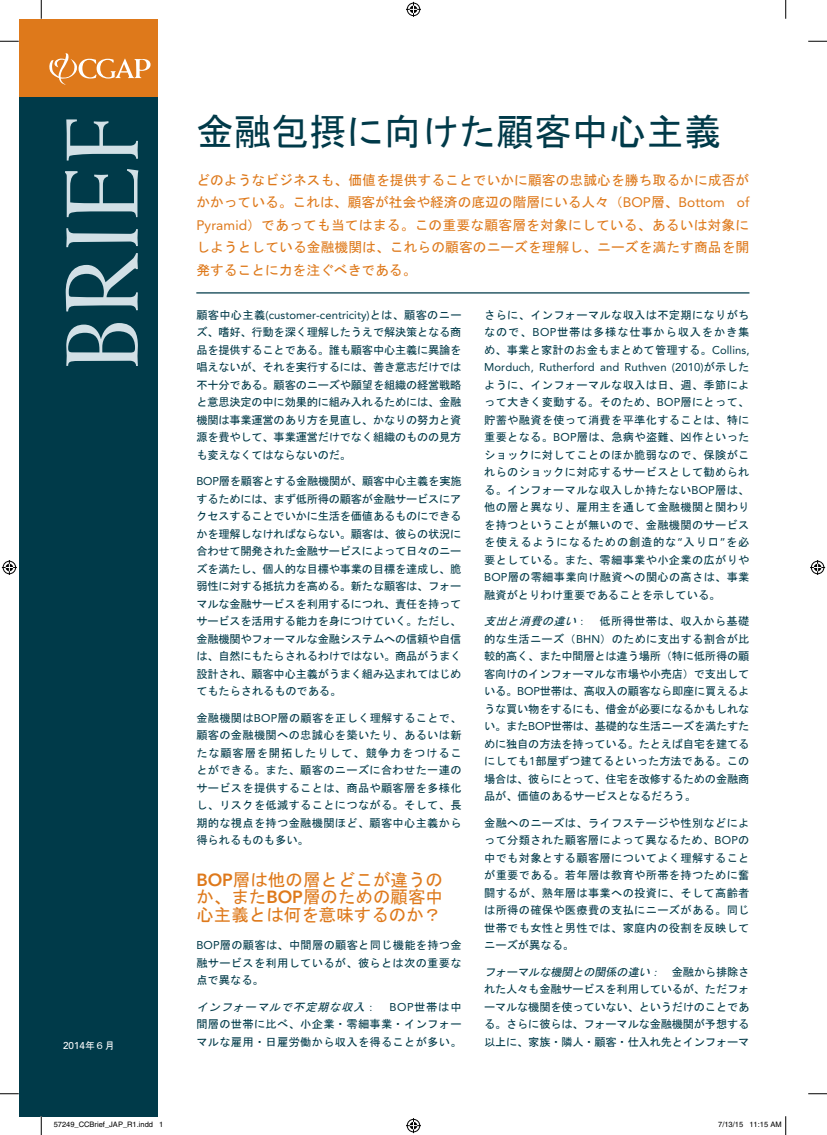
<style>
.page{position:relative;width:827px;height:1135px;background:#fff}
.page>*{position:absolute;margin:0;border:0;box-sizing:border-box;transform-origin:0 0}
.t1{font:102.5px "Weiss";color:#d2e0e6}
.headine{font:37.5px "MS Gothic";color:#003a49}
.subhead_1{font:17.5px/17.5px "MS Gothic";color:#de791b;text-align:justify}
.INTRO{font:13.75px/22.5px "MS Gothic";letter-spacing:.005em;color:#de791b;text-align:justify}
.body_text{font:11.25px/17.5px "MS Gothic";color:#003a49;text-align:justify}
.t2{font:500 9.88px "Avenir";color:#fff}
.t3{font:7.5px "Helvetica";color:#000}
.s1{font-family:"MS Gothic";font-weight:400}
.s2{font-family:"Avenir"}
.s3{font-family:"Avenir";font-weight:800}
.s4{font-style:italic}
</style>
<div class="page">
<div style="left:19px;top:85px;width:139px;height:1031px;background:#003a49"></div>
<div style="left:19px;top:19px;width:139px;height:77px;background:#de791b"></div>
<svg style="left:49px;top:54px;width:101px;height:31px"></svg>
<hr style="left:196px;top:292px;width:553px;height:2px;background:#003a49">
<svg style="left:0;top:40px;width:19px;height:2px"></svg>
<svg style="left:808px;top:40px;width:19px;height:2px"></svg>
<svg style="left:0;top:1093px;width:19px;height:1px"></svg>
<svg style="left:808px;top:1093px;width:19px;height:1px"></svg>
<svg style="left:40px;top:0;width:2px;height:19px"></svg>
<svg style="left:40px;top:1116px;width:2px;height:19px"></svg>
<svg style="left:785px;top:0;width:1px;height:19px"></svg>
<svg style="left:406px;top:2px;width:15px;height:15px"></svg>
<svg style="left:406px;top:1118px;width:15px;height:15px"></svg>
<svg style="left:2px;top:560px;width:15px;height:15px"></svg>
<svg style="left:810px;top:560px;width:15px;height:15px"></svg>
<svg style="left:785px;top:1116px;width:1px;height:19px"></svg>
<p class="t1" style="left:43px;top:371px;width:257px;rotate:-90deg">BRIEF</p>
<p class="t2" style="left:63px;top:1040px;width:53px">2014<span class="s1">年６月</span></p>
<p class="headine" style="left:196px;top:113px;width:526px">金融包摂に向けた顧客中心主義</p>
<p class="INTRO" style="left:196px;top:169px;width:554px">どのようなビジネスも、価値を提供することでいかに顧客の忠誠心を勝ち取るかに成否がかかっている。これは、顧客が社会や経済の底辺の階層にいる人々（<span class="s2">BOP</span>層、<span class="s2">Bottom of Pyramid</span>）であっても当てはまる。この重要な顧客層を対象にしている、あるいは対象にしようとしている金融機関は、これらの顧客のニーズを理解し、ニーズを満たす商品を開発することに力を注ぐべきである。</p>
<p class="body_text" style="left:196px;top:306px;width:267px">顧客中心主義<span class="s2">(customer-centricity)</span>とは、顧客のニーズ、嗜好、行動を深く理解したうえで解決策となる商品を提供することである。誰も顧客中心主義に異論を唱えないが、それを実行するには、善き意志だけでは不十分である。顧客のニーズや願望を組織の経営戦略と意思決定の中に効果的に組み入れるためには、金融機関は事業運営のあり方を見直し、かなりの努力と資源を費やして、事業運営だけでなく組織のものの見方も変えなくてはならないのだ。</p>
<p class="body_text" style="left:196px;top:472px;width:267px"><span class="s2">BOP</span>層を顧客とする金融機関が、顧客中心主義を実施するためには、まず低所得の顧客が金融サービスにアクセスすることでいかに生活を価値あるものにできるかを理解しなければならない。顧客は、彼らの状況に合わせて開発された金融サービスによって日々のニーズを満たし、個人的な目標や事業の目標を達成し、脆弱性に対する抵抗力を高める。新たな顧客は、フォーマルな金融サービスを利用するにつれ、責任を持ってサービスを活用する能力を身につけていく。ただし、金融機関やフォーマルな金融システムへの信頼や自信は、自然にもたらされるわけではない。商品がうまく設計され、顧客中心主義がうまく組み込まれてはじめてもたらされるものである。</p>
<p class="body_text" style="left:196px;top:709px;width:267px">金融機関は<span class="s2">BOP</span>層の顧客を正しく理解することで、顧客の金融機関への忠誠心を築いたり、あるいは新たな顧客層を開拓したりして、競争力をつけることができる。また、顧客のニーズに合わせた一連のサービスを提供することは、商品や顧客層を多様化し、リスクを低減することにつながる。そして、長期的な視点を持つ金融機関ほど、顧客中心主義から得られるものも多い。</p>
<p class="subhead_1" style="left:196px;top:870px;width:248px"><span class="s3">BOP</span>層は他の層とどこが違うのか、また<span class="s3">BOP</span>層のための顧客中心主義とは何を意味するのか？</p>
<p class="body_text" style="left:196px;top:936px;width:267px"><span class="s2">BOP</span>層の顧客は、中間層の顧客と同じ機能を持つ金融サービスを利用しているが、彼らとは次の重要な点で異なる。</p>
<p class="body_text" style="left:196px;top:998px;width:267px"><span class="s4">インフォーマルで不定期な収入</span>：　<span class="s2">BO P</span>世帯は中間層の世帯に比べ、小企業・零細事業・インフォーマルな雇用・日雇労働から収入を得ることが多い。</p>
<p class="body_text" style="left:484px;top:306px;width:267px">さらに、インフォーマルな収入は不定期になりがちなので、<span class="s2">BOP</span>世帯は多様な仕事から収入をかき集め、事業と家計のお金もまとめて管理する。<span class="s2">Collins, Morduch, Rutherford and Ruthven (2010)</span>が示したように、インフォーマルな収入は日、週、季節によって大きく変動する。そのため、<span class="s2">BOP</span>層にとって、貯蓄や融資を使って消費を平準化することは、特に重要となる。<span class="s2">BOP</span>層は、急病や盗難、凶作といったショックに対してことのほか脆弱なので、保険がこれらのショックに対応するサービスとして勧められる。インフォーマルな収入しか持たない<span class="s2">BOP</span>層は、他の層と異なり、雇用主を通して金融機関と関わりを持つということが無いので、金融機関のサービスを使えるようになるための創造的な<span class="s2">“</span>入り口<span class="s2">”</span>を必要としている。また、零細事業や小企業の広がりや<span class="s2">BOP</span>層の零細事業向け融資への関心の高さは、事業融資がとりわけ重要であることを示している。</p>
<p class="body_text" style="left:484px;top:612px;width:267px"><span class="s4">支出と消費の違い</span>：　低所得世帯は、収入から基礎的な生活ニーズ（<span class="s2">BHN</span>）のために支出する割合が比較的高く、また中間層とは違う場所（特に低所得の顧客向けのインフォーマルな市場や小売店）で支出している。<span class="s2">BOP</span>世帯は、高収入の顧客なら即座に買えるような買い物をするにも、借金が必要になるかもしれない。また<span class="s2">BOP</span>世帯は、基礎的な生活ニーズを満たすために独自の方法を持っている。たとえば自宅を建てるにしても<span class="s2">1</span>部屋ずつ建てるといった方法である。この場合は、彼らにとって、住宅を改修するための金融商品が、価値のあるサービスとなるだろう。</p>
<p class="body_text" style="left:484px;top:814px;width:267px">金融へのニーズは、ライフステージや性別などによって分類された顧客層によって異なるため、<span class="s2">BOP</span>の中でも対象とする顧客層についてよく理解することが重要である。若年層は教育や所帯を持つために奮闘するが、熟年層は事業への投資に、そして高齢者は所得の確保や医療費の支払にニーズがある。同じ世帯でも女性と男性では、家庭内の役割を反映してニーズが異なる。</p>
<p class="body_text" style="left:484px;top:963px;width:267px"><span class="s4">フォーマルな機関との関係の違い：</span>　金融から排除された人々も金融サービスを利用しているが、ただフォーマルな機関を使っていない、というだけのことである。さらに彼らは、フォーマルな金融機関が予想する以上に、家族・隣人・顧客・仕入れ先とインフォーマ</p>
<p class="t3" style="left:54px;top:1120px;width:111px">57249_CCBrief_JAP_R1.indd 1</p>
<p class="t3" style="left:718px;top:1120px;width:65px">7/13/15 11:15 AM</p>
</div>
